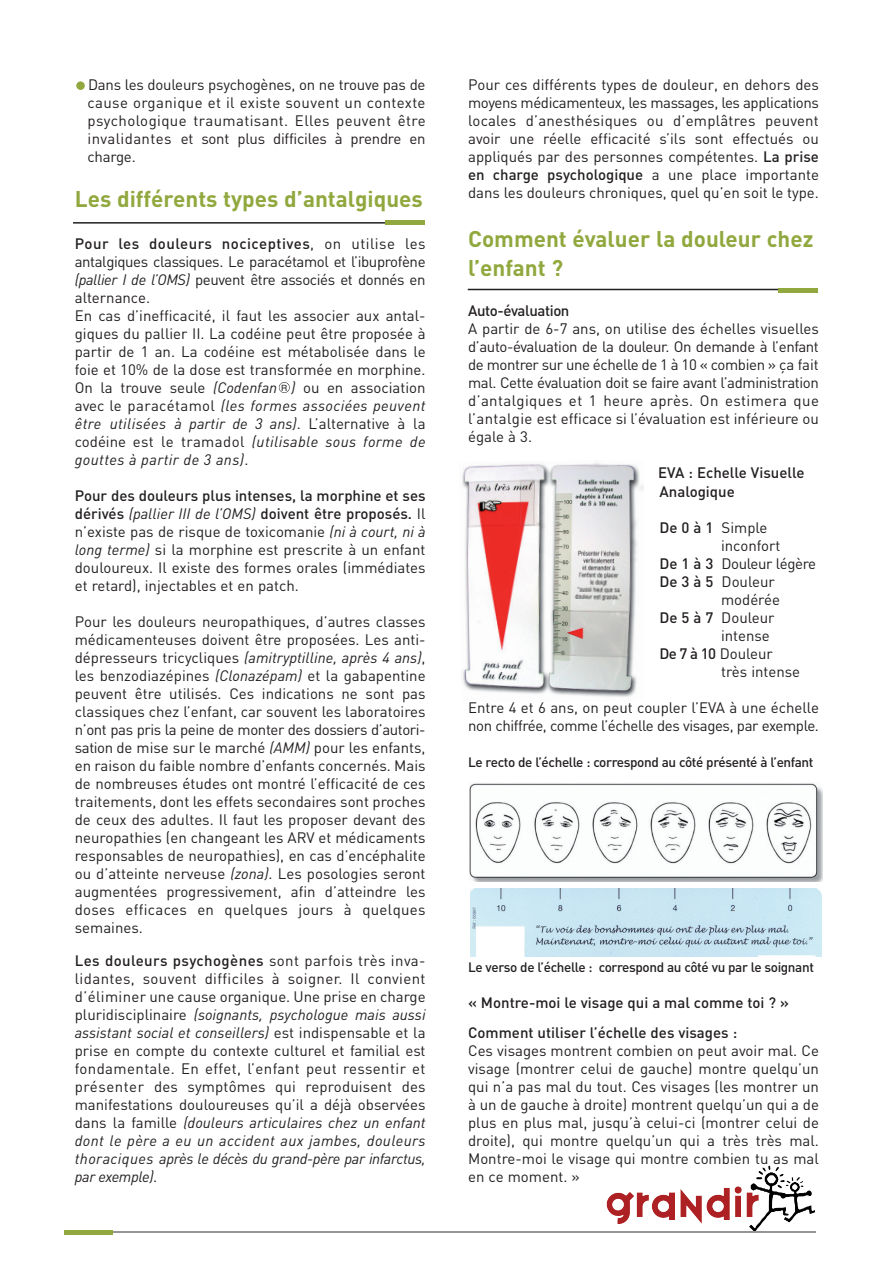
<style>
.page{position:relative;width:893px;height:1263px;background:#fff}
.page>*{position:absolute;margin:0;border:0;box-sizing:border-box;transform-origin:0 0}
.t1{font:700 22.5px/28.5px "DIN";color:#90a83d}
.t2{font:15px/18px "DIN";color:#231f20;text-align:justify}
.t3{font:15px/18px "DIN";letter-spacing:-.025em;color:#231f20}
.t4{font:500 15px/18px "DIN";color:#231f20}
.t5{font:500 15px "DIN";letter-spacing:-.025em;color:#231f20}
.t6{font:500 13.5px "DIN";letter-spacing:-.025em;color:#231f20}
.t7{font:8.55px "Helvetica";color:#231f20}
.s1{font-weight:500}
.s2{font-style:italic}
</style>
<div class="page">
<hr style="left:71px;top:1232px;width:745px;height:1px;background:#939598">
<hr style="left:64px;top:1230px;width:48px;height:4px;background:#90a83d">
<img style="left:758px;top:1165px;width:21px;height:26px">
<hr style="left:73px;top:222px;width:350px;height:2px;background:#231f20">
<hr style="left:386px;top:221px;width:39px;height:4px;background:#90a83d">
<div style="left:279px;top:382px;width:11px;height:11px;border:1px solid #231f20;border-radius:50%"></div>
<div style="left:76px;top:81px;width:9px;height:9px;background:#90a83d;border-radius:50%"></div>
<hr style="left:468px;top:289px;width:348px;height:1px;background:#231f20">
<hr style="left:778px;top:288px;width:39px;height:4px;background:#90a83d">
<img style="left:469px;top:783px;width:354px;height:98px">
<img style="left:461px;top:462px;width:182px;height:235px">
<img style="left:470px;top:888px;width:351px;height:68px">
<p class="t2" style="left:88px;top:76px;width:340px">Dans les douleurs psychogènes, on ne trouve pas de cause organique et il existe souvent un contexte psychologique traumatisant. Elles peuvent être invalidantes et sont plus difficiles à prendre en charge.</p>
<h1 class="t1" style="left:75px;top:185px;width:350px">Les différents types d’antalgiques</h1>
<p class="t2" style="left:75px;top:235px;width:352px;text-align:left"><span class="s1">Pour les douleurs nociceptives</span>, on utilise les antalgiques classiques. Le paracétamol et l’ibuprofène <span class="s2">(pallier I de l’OMS)</span> peuvent être associés et donnés en alternance.<br>En cas d’inefficacité, il faut les associer aux antal&shy;giques du pallier II. La codéine peut être proposée à partir de 1 an. La codéine est métabolisée dans le foie et 10% de la dose est transformée en morphine.<br>On la trouve seule <span class="s2">(Codenfan )</span> ou en association avec le paracétamol <span class="s2">(les formes associées peuvent être utilisées à partir de 3 ans)</span>. L’alternative à la codéine est le tramadol <span class="s2">(utilisable sous forme de gouttes à partir de 3 ans)</span>.</p>
<p class="t2" style="left:75px;top:487px;width:352px"><span class="s1">Pour des douleurs plus intenses, la morphine et ses dérivés</span> <span class="s2">(pallier III de l’OMS)</span> <span class="s1">doivent être proposés.</span> Il n’existe pas de risque de toxicomanie <span class="s2">(ni à court, ni à long terme)</span> si la morphine est prescrite à un enfant douloureux. Il existe des formes orales (immédiates et retard), injectables et en patch.</p>
<p class="t2" style="left:75px;top:613px;width:352px">Pour les douleurs neuropathiques, d’autres classes médicamenteuses doivent être proposées. Les anti&shy;dépresseurs tricycliques <span class="s2">(amitryptilline, après 4 ans)</span>, les benzodiazépines <span class="s2">(Clonazépam)</span> et la gabapentine peuvent être utilisés. Ces indications ne sont pas classiques chez l’enfant, car souvent les laboratoires n’ont pas pris la peine de monter des dossiers d’autori&shy;sation de mise sur le marché <span class="s2">(AMM)</span> pour les enfants, en raison du faible nombre d’enfants concernés. Mais de nombreuses études ont montré l’efficacité de ces traitements, dont les effets secondaires sont proches de ceux des adultes. Il faut les proposer devant des neuropathies (en changeant les ARV et médicaments responsables de neuropathies), en cas d’encéphalite ou d’atteinte nerveuse <span class="s2">(zona)</span>. Les posologies seront augmentées progressivement, afin d’atteindre les doses efficaces en quelques jours à quelques semaines.</p>
<p class="t2" style="left:75px;top:952px;width:352px"><span class="s1">Les douleurs psychogènes</span> sont parfois très inva&shy;lidantes, souvent difficiles à soigner. Il convient d’éliminer une cause organique. Une prise en charge pluridisciplinaire <span class="s2">(soignants, psychologue mais aussi assistant social et conseillers)</span> est indispensable et la prise en compte du contexte culturel et familial est fondamentale. En effet, l’enfant peut ressentir et présenter des symptômes qui reproduisent des manifestations douloureuses qu’il a déjà observées dans la famille <span class="s2">(douleurs articulaires chez un enfant dont le père a eu un accident aux jambes, douleurs thoraciques après le décès du grand-père par infarctus, par exemple)</span>.</p>
<p class="t7" style="left:281px;top:384px;width:8px">R</p>
<p class="t2" style="left:468px;top:76px;width:352px">Pour ces différents types de douleur, en dehors des moyens médicamenteux, les massages, les applications locales d’anesthésiques ou d’emplâtres peuvent avoir une réelle efficacité s’ils sont effectués ou appliqués par des personnes compétentes. <span class="s1">La prise en charge psychologique</span> a une place importante dans les douleurs chroniques, quel qu’en soit le type.</p>
<h1 class="t1" style="left:468px;top:225px;width:347px">Comment évaluer la douleur chez l’enfant ?</h1>
<p class="t5" style="left:468px;top:302px;width:103px">Auto-évaluation</p>
<p class="t2" style="left:468px;top:320px;width:352px">A partir de 6-7 ans, on utilise des échelles visuelles d’auto-évaluation de la douleur. On demande à l’enfant de montrer sur une échelle de 1 à 10 « combien » ça fait mal. Cette évaluation doit se faire avant l’administration d’antalgiques et 1 heure après. On estimera que l’antalgie est efficace si l’évaluation est inférieure ou égale à 3.</p>
<p class="t4" style="left:658px;top:464px;width:148px">EVA : Echelle Visuelle<br>Analogique</p>
<p class="t2" style="left:659px;top:518px;width:110px"><span class="s1">De 0 à 1</span> Simple</p>
<p class="t2" style="left:721px;top:536px;width:61px">inconfort</p>
<p class="t3" style="left:659px;top:554px;width:158px"><span class="s1">De 1 à 3</span> Douleur légère</p>
<p class="t2" style="left:659px;top:572px;width:117px"><span class="s1">De 3 à 5</span> Douleur</p>
<p class="t2" style="left:721px;top:590px;width:60px">modérée</p>
<p class="t2" style="left:659px;top:608px;width:117px"><span class="s1">De 5 à 7</span> Douleur</p>
<p class="t2" style="left:721px;top:626px;width:50px">intense</p>
<p class="t2" style="left:659px;top:644px;width:115px"><span class="s1">De 7 à 10</span> Douleur</p>
<p class="t2" style="left:721px;top:662px;width:81px">très intense</p>
<p class="t3" style="left:468px;top:698px;width:352px">Entre 4 et 6 ans, on peut coupler l’EVA à une échelle non chiffrée, comme l’échelle des visages, par exemple.</p>
<p class="t6" style="left:468px;top:754px;width:347px">Le recto de l’échelle : correspond au côté présenté à l’enfant</p>
<p class="t6" style="left:468px;top:959px;width:347px">Le verso de l’échelle : correspond au côté vu par le soignant</p>
<p class="t4" style="left:468px;top:988px;width:322px;line-height:30px">« Montre-moi le visage qui a mal comme toi ? »<br>Comment utiliser l’échelle des visages :</p>
<p class="t2" style="left:468px;top:1042px;width:352px">Ces visages montrent combien on peut avoir mal. Ce visage (montrer celui de gauche) montre quelqu’un qui n’a pas mal du tout. Ces visages (les montrer un à un de gauche à droite) montrent quelqu’un qui a de plus en plus mal, jusqu’à celui-ci (montrer celui de droite), qui montre quelqu’un qui a très très mal.<br>Montre-moi le visage qui montre combien tu as mal en ce moment. »</p>
</div>
